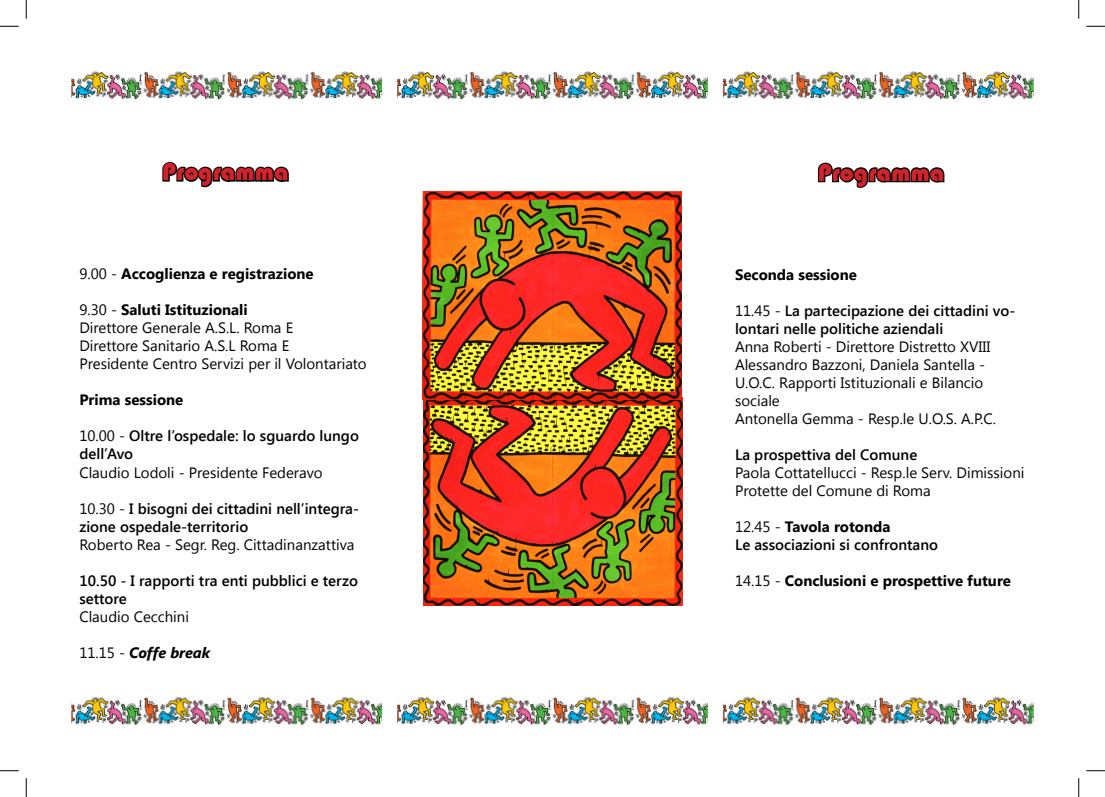
<style>
.page{position:relative;width:1105px;height:797px;background:#fff}
.page>*{position:absolute;margin:0;border:0;box-sizing:border-box;transform-origin:0 0}
.t1{font:25px "Bauhaus 93";color:#d1232a}
.t2{font:15px/18px "Segoe UI";color:#000}
.t3{font:600 15px/18px "Segoe UI";color:#000}
.t4{font:700 15px "Segoe UI";color:#000}
.t5{font:italic 700 15px "Segoe UI";color:#000}
.s1{font-weight:400}
.s2{font-weight:400;font-style:normal}
</style>
<div class="page">
<img style="left:71px;top:71px;width:311px;height:29px">
<img style="left:397px;top:71px;width:311px;height:29px">
<img style="left:723px;top:71px;width:311px;height:29px">
<img style="left:723px;top:697px;width:311px;height:28px">
<img style="left:397px;top:697px;width:311px;height:28px">
<img style="left:71px;top:697px;width:311px;height:28px">
<svg style="left:162px;top:162px;width:127px;height:26px"></svg>
<svg style="left:817px;top:162px;width:128px;height:26px"></svg>
<img style="left:424px;top:397px;width:258px;height:208px">
<img style="left:423px;top:192px;width:258px;height:208px">
<svg style="left:0;top:25px;width:19px;height:2px"></svg>
<svg style="left:1086px;top:25px;width:19px;height:2px"></svg>
<svg style="left:0;top:770px;width:19px;height:1px"></svg>
<svg style="left:1086px;top:770px;width:19px;height:1px"></svg>
<svg style="left:25px;top:0;width:2px;height:19px"></svg>
<svg style="left:25px;top:778px;width:2px;height:19px"></svg>
<svg style="left:1078px;top:0;width:1px;height:19px"></svg>
<svg style="left:1078px;top:778px;width:1px;height:19px"></svg>
<p class="t1" style="left:162px;top:158px;width:128px">Programma</p>
<p class="t4" style="left:79px;top:263px;width:236px"><span class="s1">9.00 -</span> Accoglienza e registrazione</p>
<p class="t4" style="left:79px;top:299px;width:170px"><span class="s1">9.30 -</span> Saluti Istituzionali</p>
<p class="t2" style="left:79px;top:318px;width:215px">Direttore Generale A.S.L. Roma E</p>
<p class="t2" style="left:79px;top:336px;width:211px">Direttore Sanitario A.S.L Roma E</p>
<p class="t2" style="left:79px;top:354px;width:289px">Presidente Centro Servizi per il Volontariato</p>
<p class="t4" style="left:79px;top:389px;width:105px">Prima sessione</p>
<p class="t3" style="left:79px;top:426px;width:281px"><span class="s1">10.00 -</span> Oltre l’ospedale: lo sguardo lungo dell’Avo</p>
<p class="t2" style="left:79px;top:462px;width:245px">Claudio Lodoli - Presidente Federavo</p>
<p class="t3" style="left:79px;top:498px;width:281px"><span class="s1">10.30 -</span> I bisogni dei cittadini nell’integra&shy;zione ospedale-territorio</p>
<p class="t2" style="left:79px;top:534px;width:276px">Roberto Rea - Segr. Reg. Cittadinanzattiva</p>
<p class="t3" style="left:79px;top:570px;width:280px">10.50 - I rapporti tra enti pubblici e terzo settore</p>
<p class="t2" style="left:79px;top:606px;width:111px">Claudio Cecchini</p>
<p class="t5" style="left:79px;top:641px;width:132px"><span class="s2">11.15</span> <span class="s1">-</span> Coffe break</p>
<p class="t1" style="left:818px;top:158px;width:128px">Programma</p>
<p class="t4" style="left:735px;top:264px;width:123px">Seconda sessione</p>
<p class="t3" style="left:735px;top:301px;width:282px"><span class="s1">11.45 -</span> La partecipazione dei cittadini vo&shy;lontari nelle politiche aziendali</p>
<p class="t2" style="left:735px;top:337px;width:257px">Anna Roberti - Direttore Distretto XVIII</p>
<p class="t2" style="left:735px;top:355px;width:252px">Alessandro Bazzoni, Daniela Santella -<br>U.O.C. Rapporti Istituzionali e Bilancio sociale</p>
<p class="t2" style="left:735px;top:409px;width:262px">Antonella Gemma - Resp.le U.O.S. A.P.C.</p>
<p class="t3" style="left:735px;top:445px;width:184px">La prospettiva del Comune</p>
<p class="t2" style="left:735px;top:463px;width:291px">Paola Cottatellucci - Resp.le Serv. Dimissioni<br>Protette del Comune di Roma</p>
<p class="t4" style="left:735px;top:516px;width:157px"><span class="s1">12.45 -</span> Tavola rotonda</p>
<p class="t3" style="left:735px;top:535px;width:205px">Le associazioni si confrontano</p>
<p class="t4" style="left:735px;top:570px;width:278px"><span class="s1">14.15 -</span> Conclusioni e prospettive future</p>
</div>
